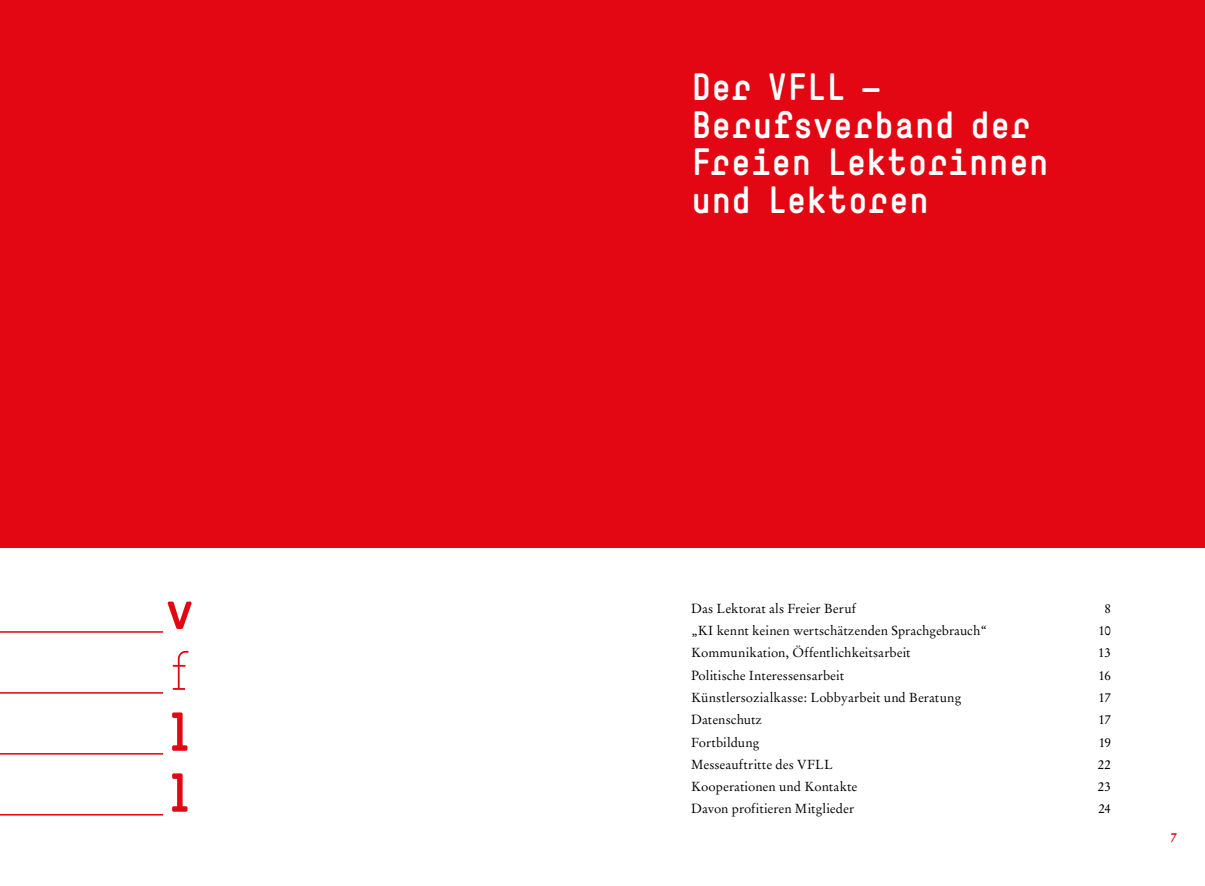
<style>
.page{position:relative;width:1205px;height:886px;background:#fff}
.page>*{position:absolute;margin:0;border:0;box-sizing:border-box;transform-origin:0 0}
.t1{font:700 37.5px/37.5px "Simple";letter-spacing:.01em;color:#fff}
.t2{font:13.12px "Stempel Garamond";letter-spacing:.005em;color:#000}
.t3{font:700 13.12px "Stempel Garamond";color:#e30613}
</style>
<div class="page">
<div style="left:0;top:0;width:1205px;height:547px;background:#e30613"></div>
<svg style="left:167px;top:601px;width:25px;height:28px"></svg>
<svg style="left:173px;top:651px;width:15px;height:39px"></svg>
<svg style="left:172px;top:712px;width:15px;height:39px"></svg>
<svg style="left:172px;top:773px;width:15px;height:39px"></svg>
<hr style="left:0;top:631px;width:163px;height:2px;background:#e30613">
<hr style="left:0;top:692px;width:163px;height:2px;background:#e30613">
<hr style="left:0;top:753px;width:163px;height:1px;background:#e30613">
<hr style="left:0;top:814px;width:163px;height:1px;background:#e30613">
<h1 class="t1" style="left:691px;top:68px;width:359px">Der VFLL —<br>Berufsverband der<br>Freien Lektorinnen und Lektoren</h1>
<p class="t2" style="left:691px;top:600px;width:167px">Das Lektorat als Freier Beruf</p>
<p class="t2" style="left:1104px;top:600px;width:8px">8</p>
<p class="t2" style="left:691px;top:622px;width:298px">„KI kennt keinen wertschätzenden Sprachgebrauch“</p>
<p class="t2" style="left:1098px;top:622px;width:14px">10</p>
<p class="t2" style="left:691px;top:645px;width:221px">Kommunikation, Öffentlichkeitsarbeit</p>
<p class="t2" style="left:1098px;top:645px;width:14px">13</p>
<p class="t2" style="left:691px;top:667px;width:154px">Politische Interessensarbeit</p>
<p class="t2" style="left:1098px;top:667px;width:14px">16</p>
<p class="t2" style="left:691px;top:689px;width:272px">Künstlersozialkasse: Lobbyarbeit und Beratung</p>
<p class="t2" style="left:1098px;top:689px;width:14px">17</p>
<p class="t2" style="left:691px;top:712px;width:73px">Datenschutz</p>
<p class="t2" style="left:1098px;top:712px;width:14px">17</p>
<p class="t2" style="left:691px;top:734px;width:70px">Fortbildung</p>
<p class="t2" style="left:1099px;top:734px;width:14px">19</p>
<p class="t2" style="left:691px;top:756px;width:143px">Messeauftritte des VFLL</p>
<p class="t2" style="left:1098px;top:756px;width:15px">22</p>
<p class="t2" style="left:691px;top:779px;width:168px">Kooperationen und Kontakte</p>
<p class="t2" style="left:1098px;top:779px;width:15px">23</p>
<p class="t2" style="left:691px;top:801px;width:165px">Davon profitieren Mitglieder</p>
<p class="t2" style="left:1098px;top:801px;width:14px">24</p>
<p class="t3" style="left:1170px;top:829px;width:8px">7</p>
</div>
